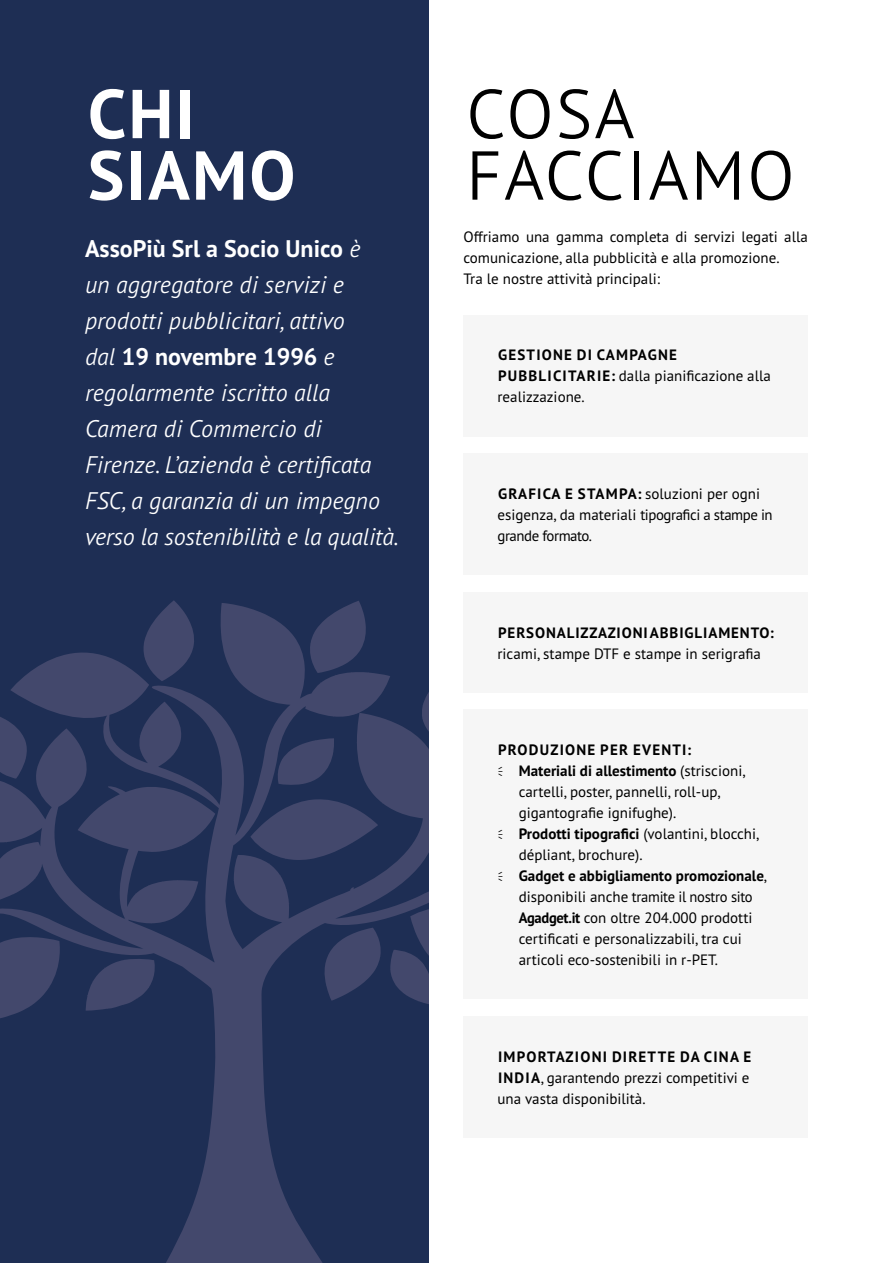
<style>
.page{position:relative;width:893px;height:1263px;background:#fff}
.page>*{position:absolute;margin:0;border:0;box-sizing:border-box;transform-origin:0 0}
.t1{font:300 69px/61.5px "PT Sans Pro";letter-spacing:.03em;color:#000}
.t2{font:700 69px/61.5px "PT Sans Pro";letter-spacing:.03em;color:#fff}
.t3{font:italic 300 24px/36px "PT Sans Pro";color:#fff}
.t4{font:15px/21px "PT Sans Pro";color:#000}
.t5{font:700 15px "PT Sans Pro";letter-spacing:.06em;color:#000}
.s1{font-weight:700;font-style:normal}
.s2{font-weight:700}
</style>
<div class="page">
<div style="left:0;top:0;width:429px;height:1263px;background:#1e2e54"></div>
<svg style="left:0;top:603px;width:429px;height:660px"></svg>
<svg style="left:0;top:937px;width:63px;height:85px"></svg>
<svg style="left:143px;top:600px;width:52px;height:81px"></svg>
<svg style="left:308px;top:601px;width:58px;height:72px"></svg>
<svg style="left:390px;top:904px;width:39px;height:101px"></svg>
<svg style="left:323px;top:928px;width:60px;height:73px"></svg>
<svg style="left:0;top:714px;width:27px;height:65px"></svg>
<svg style="left:86px;top:959px;width:72px;height:52px"></svg>
<svg style="left:275px;top:738px;width:59px;height:47px"></svg>
<svg style="left:250px;top:798px;width:128px;height:62px"></svg>
<div style="left:463px;top:315px;width:345px;height:121px;background:#f6f6f6"></div>
<div style="left:463px;top:453px;width:345px;height:122px;background:#f6f6f6"></div>
<div style="left:463px;top:592px;width:345px;height:100px;background:#f6f6f6"></div>
<div style="left:463px;top:1016px;width:345px;height:122px;background:#f6f6f6"></div>
<div style="left:463px;top:709px;width:345px;height:290px;background:#f6f6f6"></div>
<svg style="left:422px;top:672px;width:7px;height:114px"></svg>
<h1 class="t2" style="left:88px;top:82px;width:209px">CHI<br>SIAMO</h1>
<p class="t3" style="left:85px;top:230px;width:315px"><span class="s1">AssoPiù Srl a Socio Unico</span> è<br>un aggregatore di servizi e prodotti pubblicitari, attivo<br>dal <span class="s1">19 novembre 1996</span> e regolarmente iscritto alla<br>Camera di Commercio di<br>Firenze. L’azienda è certificata<br>FSC, a garanzia di un impegno verso la sostenibilità e la qualità.</p>
<h1 class="t1" style="left:466px;top:81px;width:330px">COSA<br>FACCIAMO</h1>
<p class="t4" style="left:463px;top:226px;width:346px">Offriamo una gamma completa di servizi legati alla comunicazione, alla pubblicità e alla promozione.<br>Tra le nostre attività principali:</p>
<p class="t4" style="left:497px;top:344px;width:275px"><span class="s2">GESTIONE DI CAMPAGNE<br>PUBBLICITARIE:</span> dalla pianificazione alla realizzazione.</p>
<p class="t4" style="left:497px;top:483px;width:277px"><span class="s2">GRAFICA E STAMPA:</span> soluzioni per ogni esigenza, da materiali tipografici a stampe in grande formato.</p>
<p class="t5" style="left:498px;top:622px;width:277px">PERSONALIZZAZIONI ABBIGLIAMENTO:</p>
<p class="t4" style="left:497px;top:642px;width:265px">ricami, stampe DTF e stampe in serigrafia</p>
<p class="t4" style="left:519px;top:739px;width:250px;text-indent:-21px"><span class="s2">PRODUZIONE PER EVENTI:<br>Materiali di allestimento</span> (striscioni, cartelli, poster, pannelli, roll-up, gigantografie ignifughe).<br><span class="s2">Prodotti tipografici</span> (volantini, blocchi, dépliant, brochure).<br><span class="s2">Gadget e abbigliamento promozionale</span>, disponibili anche tramite il nostro sito <span class="s2">Agadget.it</span> con oltre 204.000 prodotti certificati e personalizzabili, tra cui articoli eco-sostenibili in r-PET.</p>
<p class="t4" style="left:497px;top:1045px;width:255px;text-align:justify"><span class="s2">IMPORTAZIONI DIRETTE DA CINA E INDIA</span>, garantendo prezzi competitivi e una vasta disponibilità.</p>
</div>
